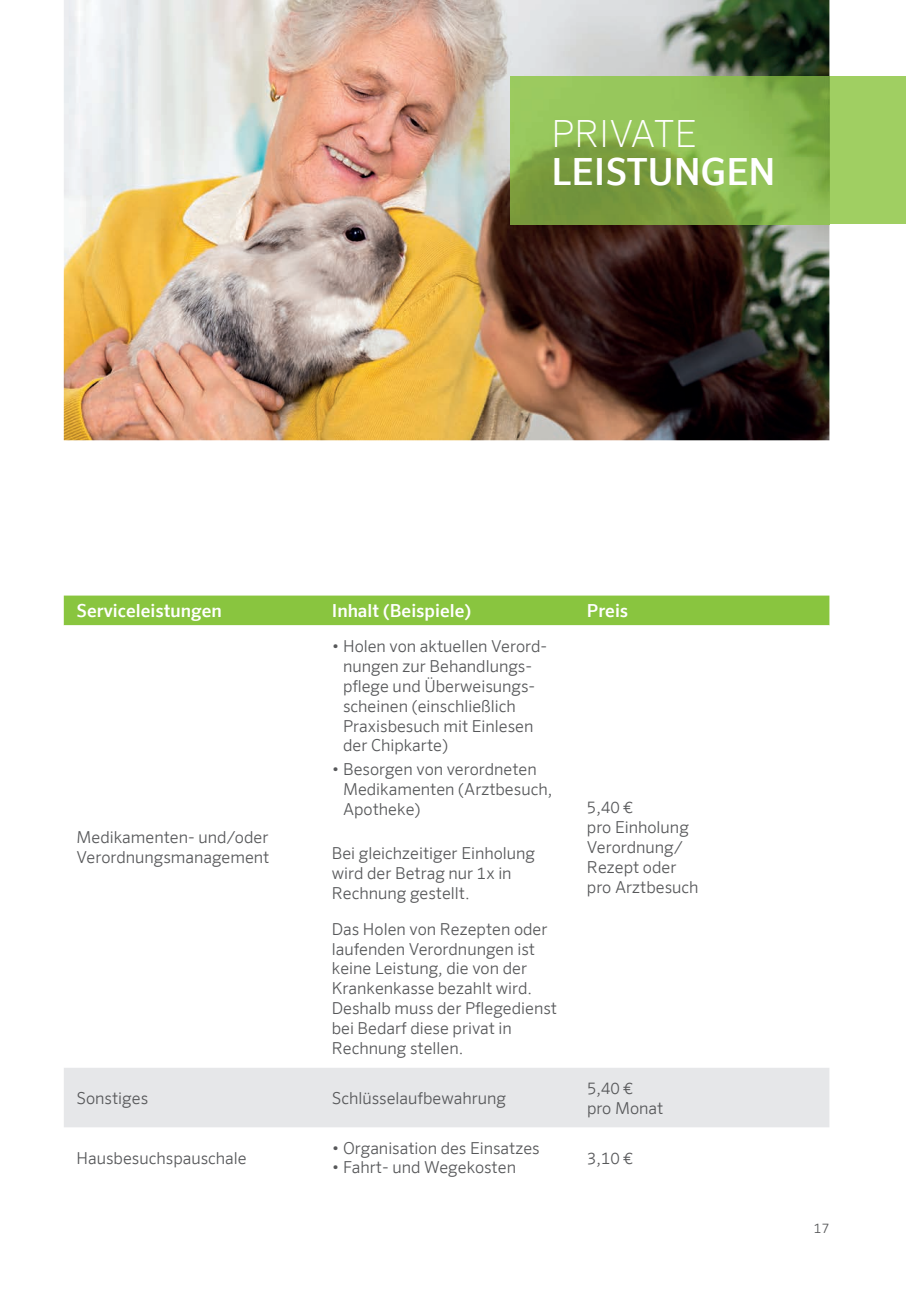
<style>
.page{position:relative;width:906px;height:1289px;background:#fff}
.page>*{position:absolute;margin:0;border:0;box-sizing:border-box;transform-origin:0 0}
.t1{font:500 37.5px "Sero Offc Pro";color:#fff}
.t2{font:200 37.5px "Sero Offc Pro";color:#fff}
.t3{font:500 18px "Sero Offc Pro";color:#fff}
.t4{font:300 16.5px/19.8px "Sero Offc Pro";color:#57585a}
.t5{font:300 13.5px "Sero Offc Pro";color:#57585a}
</style>
<div class="page">
<div style="left:64px;top:595px;width:765px;height:30px;background:#89c53f"></div>
<div style="left:64px;top:1068px;width:765px;height:59px;background:#e6e7e9"></div>
<img style="left:64px;top:0;width:765px;height:440px">
<div style="left:829px;top:77px;width:77px;height:147px;background:#a0cf62"></div>
<img style="left:510px;top:77px;width:319px;height:147px">
<h1 class="t2" style="left:551px;top:112px;width:147px">PRIVATE</h1>
<h1 class="t1" style="left:551px;top:149px;width:225px">LEISTUNGEN</h1>
<p class="t3" style="left:77px;top:600px;width:147px">Serviceleistungen</p>
<p class="t3" style="left:332px;top:600px;width:141px">Inhalt (Beispiele)</p>
<p class="t3" style="left:587px;top:600px;width:43px">Preis</p>
<p class="t4" style="left:77px;top:827px;width:194px">Medikamenten- und/oder<br>Verordnungsmanagement</p>
<p class="t4" style="left:343px;top:636px;width:206px;text-indent:-11px">• Holen von aktuellen Verord&shy;nungen zur Behandlungs&shy;pflege und Überweisungs&shy;scheinen (einschließlich<br>Praxisbesuch mit Einlesen der Chipkarte)</p>
<p class="t4" style="left:343px;top:759px;width:211px;text-indent:-11px">• Besorgen von verordneten<br>Medikamenten (Arztbesuch,<br>Apotheke)</p>
<p class="t4" style="left:332px;top:843px;width:205px">Bei gleichzeitiger Einholung wird der Betrag nur 1x in<br>Rechnung gestellt.</p>
<p class="t4" style="left:332px;top:918px;width:227px">Das Holen von Rezepten oder laufenden Verordnungen ist keine Leistung, die von der<br>Krankenkasse bezahlt wird.<br>Deshalb muss der Pflegedienst bei Bedarf diese privat in<br>Rechnung stellen.</p>
<p class="t4" style="left:587px;top:797px;width:113px">5,40 €<br>pro Einholung<br>Verordnung/<br>Rezept oder pro Arztbesuch</p>
<p class="t4" style="left:77px;top:1088px;width:73px">Sonstiges</p>
<p class="t4" style="left:332px;top:1088px;width:176px">Schlüsselaufbewahrung</p>
<p class="t4" style="left:587px;top:1078px;width:78px">5,40 €<br>pro Monat</p>
<p class="t4" style="left:77px;top:1147px;width:172px">Hausbesuchspauschale</p>
<p class="t4" style="left:332px;top:1137px;width:209px">• Organisation des Einsatzes</p>
<p class="t4" style="left:332px;top:1157px;width:186px">• Fahrt- und Wegekosten</p>
<p class="t4" style="left:587px;top:1147px;width:47px">3,10 €</p>
<p class="t5" style="left:814px;top:1219px;width:17px">17</p>
</div>
